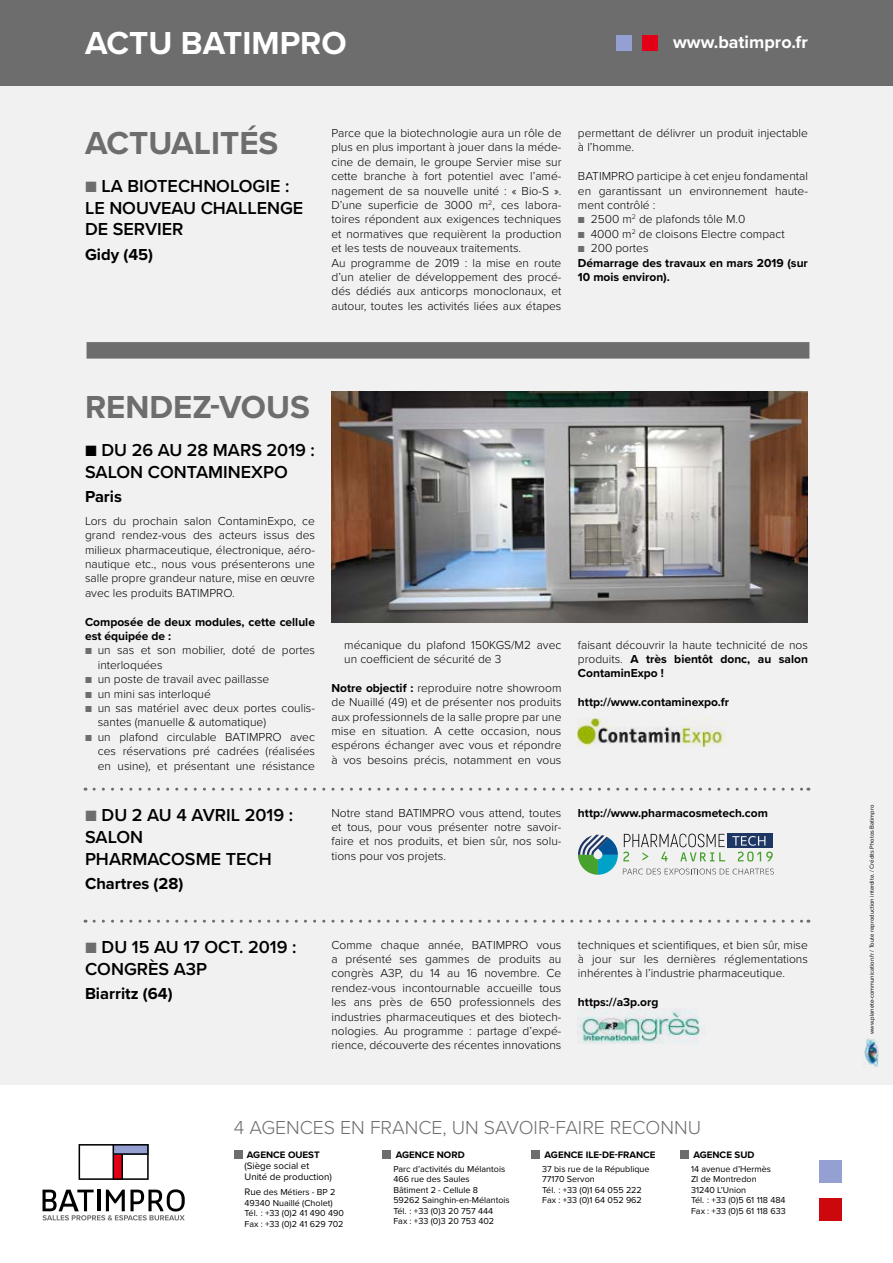
<style>
.page{position:relative;width:893px;height:1263px;background:#fff}
.page>*{position:absolute;margin:0;border:0;box-sizing:border-box;transform-origin:0 0}
.t1{font:700 33px "Proxima Nova";color:#6d6d6d}
.t2{font:700 33px "Proxima Nova";color:#fff}
.t3{font:300 19.5px "Proxima Nova";color:#6d6d6d}
.t4{font:600 18px/21.6px "Proxima Nova";color:#000}
.t5{font:700 17.85px "Proxima Nova";color:#fff}
.t6{font:700 16.5px "Proxima Nova";color:#000}
.t7{font:300 12px/14.4px "Proxima Nova";color:#000;text-align:justify}
.t8{font:700 12px/14.4px "Proxima Nova";color:#000}
.t9{font:700 9.75px "Proxima Nova";color:#000}
.t10{font:9.75px/11.2px "Proxima Nova";color:#000}
.t11{font:9px/10.5px "Proxima Nova";color:#000}
.t12{font:6px "Proxima Nova";color:#000}
.s1{color:#6d6d6d}
.s2{font-size:10.5px;color:#6d6d6d}
.s3{font-weight:300;font-size:10.5px;color:#6d6d6d}
.s4{font-weight:300}
.s5{font-weight:700}
.s6{font-size:9.75px}
</style>
<div class="page">
<div style="left:0;top:0;width:893px;height:1085px;background:#f1f1f1"></div>
<div style="left:819px;top:1160px;width:23px;height:22px;background:#94a0d1"></div>
<div style="left:819px;top:1198px;width:23px;height:22px;background:#cc080c"></div>
<svg style="left:79px;top:1144px;width:70px;height:36px"></svg>
<svg style="left:43px;top:1189px;width:142px;height:31px"></svg>
<img style="left:864px;top:1038px;width:15px;height:29px">
<div style="left:531px;top:1151px;width:9px;height:8px;background:#6d6d6d"></div>
<div style="left:234px;top:1151px;width:8px;height:8px;background:#6d6d6d"></div>
<div style="left:383px;top:1151px;width:8px;height:8px;background:#6d6d6d"></div>
<div style="left:680px;top:1151px;width:9px;height:8px;background:#6d6d6d"></div>
<img style="left:578px;top:718px;width:151px;height:29px">
<div style="left:727px;top:833px;width:46px;height:14px;background:#203a6a"></div>
<svg style="left:578px;top:834px;width:196px;height:41px"></svg>
<img style="left:578px;top:1009px;width:122px;height:35px">
<div style="left:87px;top:342px;width:722px;height:17px;background:#6d6d6d"></div>
<svg style="left:94px;top:788px;width:715px;height:3px"></svg>
<svg style="left:94px;top:920px;width:715px;height:3px"></svg>
<img style="left:331px;top:392px;width:477px;height:231px">
<div style="left:0;top:0;width:893px;height:85px;background:#6d6d6d"></div>
<div style="left:643px;top:35px;width:15px;height:16px;background:#e30017"></div>
<div style="left:616px;top:35px;width:16px;height:16px;background:#94a0d1"></div>
<h1 class="t2" style="left:85px;top:18px;width:263px">ACTU BATIMPRO</h1>
<h3 class="t5" style="left:673px;top:29px;width:136px">www.batimpro.fr</h3>
<h1 class="t1" style="left:85px;top:118px;width:195px">ACTUALITÉS</h1>
<h3 class="t4" style="left:85px;top:175px;width:220px"><span class="s1">■</span> LA BIOTECHNOLOGIE :<br>LE NOUVEAU CHALLENGE<br>DE SERVIER</h3>
<h3 class="t6" style="left:85px;top:242px;width:70px">Gidy (45)</h3>
<p class="t7" style="left:331px;top:125px;width:231px;text-align:left">Parce que la biotechnologie aura un rôle de plus en plus important à jouer dans la méde‑ cine de demain, le groupe Servier mise sur cette branche à fort potentiel avec l’amé‑ nagement de sa nouvelle unité : « Bio-S ».<br>D’une superficie de 3000 m<sup>2</sup>, ces labora‑ toires répondent aux exigences techniques et normatives que requièrent la production et les tests de nouveaux traitements.<br>Au programme de 2019 : la mise en route d’un atelier de développement des procé‑ dés dédiés aux anticorps monoclonaux, et autour, toutes les activités liées aux étapes</p>
<p class="t7" style="left:578px;top:125px;width:231px">permettant de délivrer un produit injectable à l’homme.</p>
<p class="t7" style="left:578px;top:168px;width:231px">BATIMPRO participe à cet enjeu fondamental en garantissant un environnement haute‑ ment contrôlé :</p>
<p class="t7" style="left:578px;top:212px;width:169px"><span class="s2">■</span> 2500 m<sup>2</sup> de plafonds tôle M.0</p>
<p class="t7" style="left:578px;top:226px;width:208px"><span class="s2">■</span> 4000 m<sup>2</sup> de cloisons Electre compact</p>
<p class="t8" style="left:578px;top:241px;width:231px"><span class="s3">■</span> <span class="s4">200 portes<br></span>Démarrage des travaux en mars 2019 (sur<br>10 mois environ).</p>
<h1 class="t1" style="left:85px;top:382px;width:226px">RENDEZ-VOUS</h1>
<h3 class="t4" style="left:85px;top:439px;width:231px">■ DU 26 AU 28 MARS 2019 :<br>SALON CONTAMINEXPO</h3>
<h3 class="t6" style="left:85px;top:484px;width:38px">Paris</h3>
<p class="t7" style="left:85px;top:513px;width:231px">Lors du prochain salon ContaminExpo, ce grand rendez-vous des acteurs issus des milieux pharmaceutique, électronique, aéro‑ nautique etc., nous vous présenterons une salle propre grandeur nature, mise en œuvre avec les produits BATIMPRO.</p>
<p class="t8" style="left:85px;top:614px;width:231px">Composée de deux modules, cette cellule est équipée de :</p>
<p class="t7" style="left:98px;top:643px;width:219px;text-indent:-13px"><span class="s2">■</span> un sas et son mobilier, doté de portes interloquées</p>
<p class="t7" style="left:85px;top:671px;width:186px"><span class="s2">■</span> un poste de travail avec paillasse</p>
<p class="t7" style="left:85px;top:686px;width:127px"><span class="s2">■</span> un mini sas interloqué</p>
<p class="t7" style="left:98px;top:700px;width:219px;text-indent:-13px"><span class="s2">■</span> un sas matériel avec deux portes coulis‑ santes (manuelle &amp; automatique)</p>
<p class="t7" style="left:98px;top:729px;width:219px;text-indent:-13px"><span class="s2">■</span> un plafond circulable BATIMPRO avec ces réservations pré cadrées (réalisées en usine), et présentant une résistance</p>
<h3 class="t4" style="left:85px;top:804px;width:210px"><span class="s1">■</span> DU 2 AU 4 AVRIL 2019 :<br>SALON<br>PHARMACOSME TECH</h3>
<h3 class="t6" style="left:85px;top:871px;width:100px">Chartres (28)</h3>
<p class="t7" style="left:344px;top:637px;width:219px">mécanique du plafond 150KGS/M2 avec un coefficient de sécurité de 3</p>
<p class="t7" style="left:331px;top:680px;width:231px"><span class="s5">Notre objectif :</span> reproduire notre showroom de Nuaillé (49) et de présenter nos produits aux professionnels de la salle propre par une mise en situation. A cette occasion, nous espérons échanger avec vous et répondre à vos besoins précis, notamment en vous</p>
<p class="t7" style="left:578px;top:637px;width:231px">faisant découvrir la haute technicité de nos produits. <span class="s5">A très bientôt donc, au salon ContaminExpo !</span></p>
<p class="t8" style="left:578px;top:695px;width:152px">http://www.contaminexpo.fr</p>
<p class="t7" style="left:331px;top:805px;width:231px">Notre stand BATIMPRO vous attend, toutes et tous, pour vous présenter notre savoir&shy;faire et nos produits, et bien sûr, nos solu‑ tions pour vos projets.</p>
<p class="t8" style="left:578px;top:805px;width:192px">http://www.pharmacosmetech.com</p>
<h3 class="t4" style="left:85px;top:936px;width:213px"><span class="s1">■</span> DU 15 AU 17 OCT. 2019 :<br>CONGRÈS A3P</h3>
<h3 class="t6" style="left:85px;top:981px;width:89px">Biarritz (64)</h3>
<p class="t7" style="left:331px;top:937px;width:231px">Comme chaque année, BATIMPRO vous a présenté ses gammes de produits au congrès A3P, du 14 au 16 novembre. Ce rendez-vous incontournable accueille tous les ans près de 650 professionnels des industries pharmaceutiques et des biotech‑ nologies. Au programme : partage d’expé‑ rience, découverte des récentes innovations</p>
<p class="t7" style="left:578px;top:937px;width:231px">techniques et scientifiques, et bien sûr, mise à jour sur les dernières réglementations inhérentes à l’industrie pharmaceutique.</p>
<p class="t8" style="left:578px;top:995px;width:82px">https://a3p.org</p>
<h2 class="t3" style="left:234px;top:1113px;width:469px">4 AGENCES EN FRANCE, UN SAVOIR‑FAIRE RECONNU</h2>
<p class="t9" style="left:247px;top:1147px;width:74px">AGENCE OUEST</p>
<p class="t10" style="left:244px;top:1160px;width:89px">(Siège social et<br>Unité de production)</p>
<p class="t11" style="left:244px;top:1186px;width:101px"><span class="s6">Rue</span> des Métiers - BP 2<br>49340 Nuaillé (Cholet)<br>Tél. : +33 (0)2 41 490 490<br>Fax : +33 (0)2 41 629 702</p>
<p class="t9" style="left:396px;top:1147px;width:70px">AGENCE NORD</p>
<p class="t11" style="left:393px;top:1163px;width:118px">Parc d’activités du Mélantois<br>466 rue des Saules<br>Bâtiment 2 - Cellule 8<br>59262 Sainghin-en-Mélantois<br>Tél. : +33 (0)3 20 757 444<br>Fax : +33 (0)3 20 753 402</p>
<p class="t9" style="left:545px;top:1147px;width:113px">AGENCE ILE-DE-FRANCE</p>
<p class="t11" style="left:542px;top:1163px;width:109px">37 bis rue de la République<br>77170 Servon<br>Tél. : +33 (0)1 64 055 222<br>Fax : +33 (0)1 64 052 962</p>
<p class="t9" style="left:693px;top:1147px;width:62px">AGENCE SUD</p>
<p class="t11" style="left:691px;top:1163px;width:96px">14 avenue d’Hermès<br>ZI de Montredon<br>31240 L’Union<br>Tél. : +33 (0)5 61 118 484<br>Fax : +33 (0)5 61 118 633</p>
<p class="t12" style="left:867px;top:1034px;width:231px;rotate:-90deg">www.planete-communication.fr / Toute reproduction interdite. / Crédits Photos Batimpro</p>
</div>
